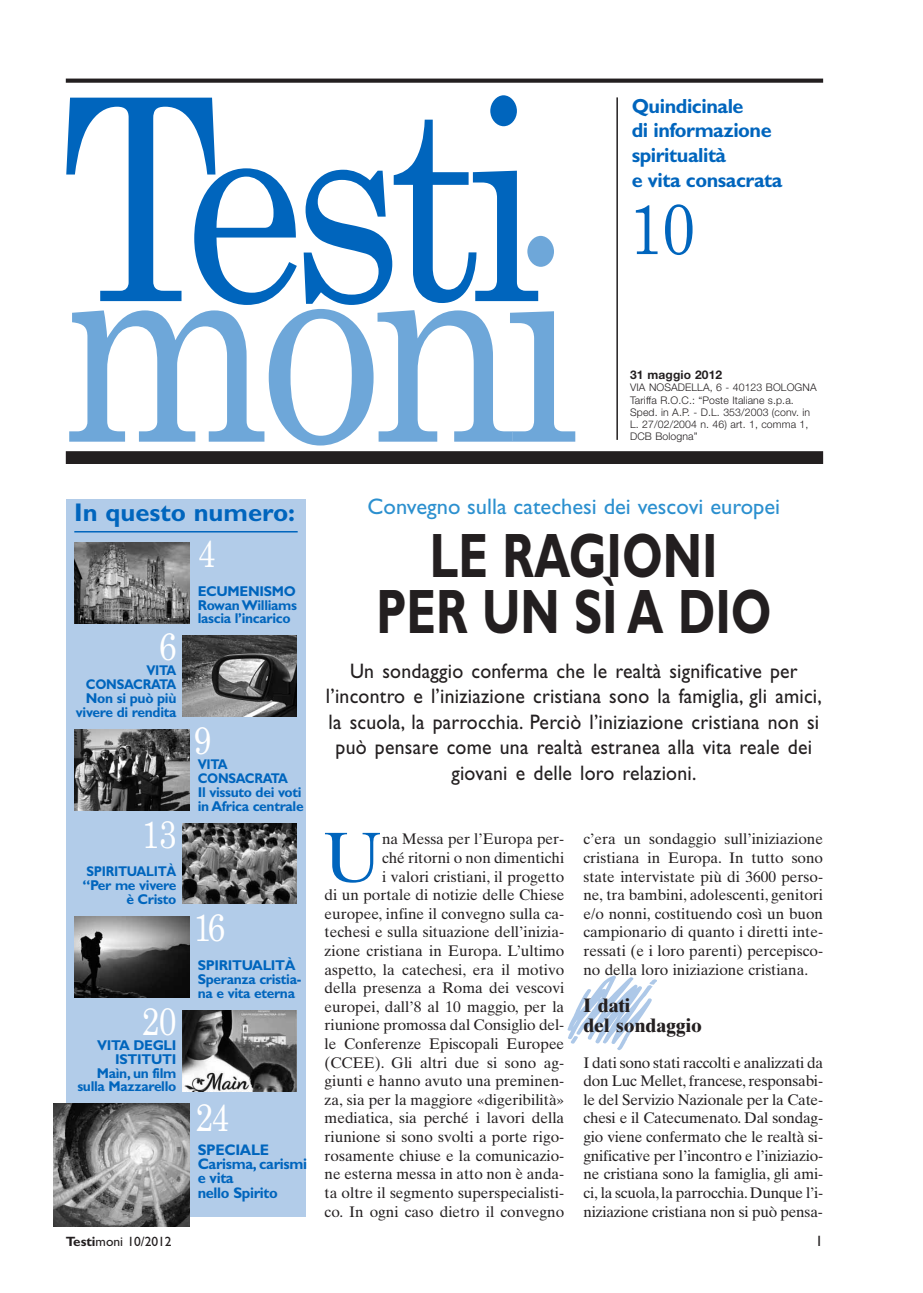
<style>
.page{position:relative;width:923px;height:1293px;background:#fff}
.page>*{position:absolute;margin:0;border:0;box-sizing:border-box;transform-origin:0 0}
.t1{font:281.55px "Century Schoolbook";letter-spacing:-.06em;color:#0065bd;scale:.86 1}
.t2{font:281.55px "Century Schoolbook";color:#6ea7d9;scale:.86 1}
.t3{font:72px "Century Schoolbook";color:#0065bd;scale:.82 1}
.t4{font:70.5px "Times Ten";color:#0065bd}
.t5{font:700 63px/56.2px "Gill Sans";color:#231f20;text-align:center;scale:.74 1}
.t6{font:39px "Century Schoolbook";letter-spacing:-.04em;color:#fff;scale:.82 1}
.t7{font:700 25.65px "Gill Sans";color:#0065bd}
.t8{font:22.5px "Gill Sans";color:#2c90cf}
.t9{font:21px/25.5px "Gill Sans";letter-spacing:.01em;color:#231f20;text-align:center;scale:.94 1}
.t10{font:700 20.55px/24.6px "Gill Sans";letter-spacing:-.02em;color:#0065bd}
.t11{font:700 19.5px/19.5px "Times Ten";color:#231f20}
.t12{font:15.3px/18.6px "Times Ten";color:#231f20;text-align:justify}
.t13{font:700 15.3px/14.2px "Gill Sans";letter-spacing:-.02em;color:#0065bd;scale:.95 1}
.t14{font:15px "Gill Sans";color:#231f20}
.t15{font:700 14.25px/14px "Gill Sans";letter-spacing:-.02em;color:#0065bd;text-align:right}
.t16{font:700 14.1px/13.8px "Gill Sans";letter-spacing:-.02em;color:#0065bd;scale:.9 1}
.t17{font:13.5px "Gill Sans";color:#231f20}
.t18{font:700 12px "Helvetica Neue";letter-spacing:.01em;color:#231f20}
.t19{font:300 10.5px/12.1px "Helvetica Neue";letter-spacing:.01em;color:#231f20}
.s1{font-weight:700}
</style>
<div class="page">
<div style="left:66px;top:451px;width:757px;height:13px;background:#231f20"></div>
<hr style="left:616px;top:97px;width:2px;height:343px;background:#231f20">
<svg style="left:66px;top:79px;width:757px;height:4px;background:#322e2f"></svg>
<div style="left:66px;top:498px;width:239px;height:718px;background:#b2cce9"></div>
<hr style="left:74px;top:531px;width:223px;height:1px;background:#0065bd">
<img style="left:74px;top:542px;width:115px;height:81px">
<img style="left:74px;top:729px;width:115px;height:81px">
<img style="left:54px;top:1103px;width:135px;height:123px">
<img style="left:182px;top:636px;width:115px;height:80px">
<img style="left:182px;top:823px;width:115px;height:80px">
<img style="left:74px;top:916px;width:115px;height:81px">
<img style="left:182px;top:1010px;width:115px;height:80px">
<h1 class="t1" style="left:59px;top:95px;width:564px">Testi</h1>
<h1 class="t2" style="left:57px;top:236px;width:610px">moni</h1>
<h3 class="t10" style="left:631px;top:96px;width:152px">Quindicinale<br>di informazione spiritualità<br>e vita consacrata</h3>
<h2 class="t3" style="left:629px;top:201px;width:81px">10</h2>
<p class="t18" style="left:630px;top:371px;width:93px">31 maggio 2012</p>
<p class="t19" style="left:630px;top:382px;width:188px">VIA NOSADELLA, 6 - 40123 BOLOGNA Tariffa R.O.C.: “Poste Italiane s.p.a.<br>Sped. in A.P. - D.L. 353/2003 (conv. in L. 27/02/2004 n. 46) art. 1, comma 1,</p>
<p class="t19" style="left:630px;top:431px;width:69px">DCB Bologna”</p>
<h3 class="t7" style="left:74px;top:504px;width:222px">In questo numero:</h3>
<h3 class="t6" style="left:198px;top:538px;width:23px">4</h3>
<h3 class="t6" style="left:159px;top:632px;width:23px">6</h3>
<p class="t16" style="left:86px;top:665px;width:102px;text-align:right">VITA<br>CONSACRATA</p>
<p class="t15" style="left:76px;top:692px;width:102px">Non si può più vivere di rendita</p>
<h3 class="t6" style="left:142px;top:819px;width:44px">13</h3>
<p class="t16" style="left:86px;top:866px;width:101px">SPIRITUALITÀ</p>
<p class="t15" style="left:83px;top:880px;width:95px">“Per me vivere è Cristo</p>
<h3 class="t6" style="left:142px;top:1006px;width:44px">20</h3>
<p class="t15" style="left:77px;top:1039px;width:100px">VITA DEGLI<br>ISTITUTI<br>Maìn, un film sulla Mazzarello</p>
<p class="t15" style="left:198px;top:585px;width:101px;text-align:justify">ECUMENISMO Rowan Williams lascia l’incarico</p>
<h3 class="t6" style="left:193px;top:725px;width:23px">9</h3>
<p class="t16" style="left:198px;top:758px;width:102px">VITA<br>CONSACRATA</p>
<p class="t15" style="left:198px;top:786px;width:107px;text-align:left">Il vissuto dei voti in Africa centrale</p>
<h3 class="t6" style="left:193px;top:912px;width:40px">16</h3>
<p class="t15" style="left:198px;top:959px;width:105px;text-align:left">SPIRITUALITÀ<br>Speranza cristia&shy;na e vita eterna</p>
<h3 class="t6" style="left:195px;top:1102px;width:43px">24</h3>
<p class="t13" style="left:198px;top:1144px;width:117px">SPECIALE<br>Carisma, carismi e vita<br>nello Spirito</p>
<h3 class="t8" style="left:367px;top:498px;width:414px">Convegno sulla catechesi dei vescovi europei</h3>
<h3 class="t5" style="left:376px;top:534px;width:536px">LE RAGIONI<br>PER UN SÌ A DIO</h3>
<p class="t9" style="left:326px;top:660px;width:529px">Un sondaggio conferma che le realtà significative per l’incontro e l’iniziazione cristiana sono la famiglia, gli amici, la scuola, la parrocchia. Perciò l’iniziazione cristiana non si può pensare come una realtà estranea alla vita reale dei giovani e delle loro relazioni.</p>
<h3 class="t4" style="left:323px;top:831px;width:60px">U</h3>
<p class="t12" style="left:324px;top:831px;width:241px;text-align:right">na Messa per l’Europa per-<br>ché ritorni o non dimentichi<br>i valori cristiani, il progetto<br>di un portale di notizie delle Chiese europee, infine il convegno sulla ca&shy;techesi e sulla situazione dell’inizia&shy;zione cristiana in Europa. L’ultimo aspetto, la catechesi, era il motivo della presenza a Roma dei vescovi europei, dall’8 al 10 maggio, per la riunione promossa dal Consiglio del&shy;le Conferenze Episcopali Europee (CCEE). Gli altri due si sono ag&shy;giunti e hanno avuto una preminen&shy;za, sia per la maggiore «digeribilità» mediatica, sia perché i lavori della riunione si sono svolti a porte rigo&shy;rosamente chiuse e la comunicazio&shy;ne esterna messa in atto non è anda&shy;ta oltre il segmento superspecialisti&shy;co. In ogni caso dietro il convegno</p>
<p class="t12" style="left:583px;top:831px;width:241px">c’era un sondaggio sull’iniziazione cristiana in Europa. In tutto sono state intervistate più di 3600 perso&shy;ne, tra bambini, adolescenti, genitori e/o nonni, costituendo così un buon campionario di quanto i diretti inte&shy;ressati (e i loro parenti) percepisco&shy;no della loro iniziazione cristiana.</p>
<p class="t11" style="left:583px;top:997px;width:120px">I dati<br>del sondaggio</p>
<p class="t12" style="left:583px;top:1054px;width:241px">I dati sono stati raccolti e analizzati da don Luc Mellet, francese, responsabi&shy;le del Servizio Nazionale per la Cate&shy;chesi e il Catecumenato. Dal sondag&shy;gio viene confermato che le realtà si&shy;gnificative per l’incontro e l’iniziazio&shy;ne cristiana sono la famiglia, gli ami&shy;ci, la scuola, la parrocchia. Dunque l’i&shy;niziazione cristiana non si può pensa-</p>
<p class="t17" style="left:66px;top:1236px;width:107px"><span class="s1">Testi</span>moni 10/2012</p>
<p class="t14" style="left:815px;top:1235px;width:9px">1</p>
</div>
